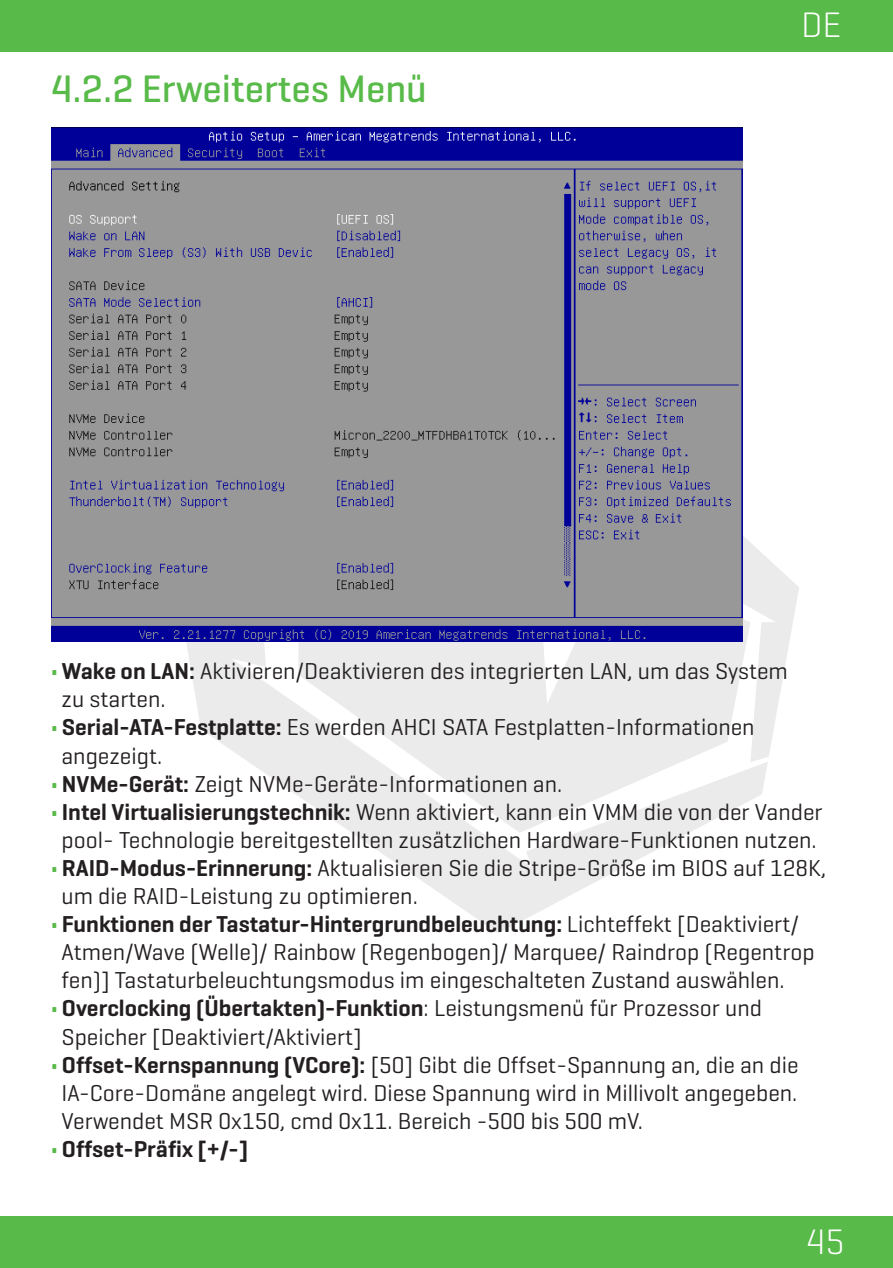
<style>
.page{position:relative;width:893px;height:1268px;background:#fff}
.page>*{position:absolute;margin:0;border:0;box-sizing:border-box;transform-origin:0 0}
.Başlık_Lvl-2{font:500 39px "Geogrotesque";color:#58ba49}
.t1{font:300 36px "Geogrotesque";color:#fff}
.t2{font:23.4px/28.2px "Geogrotesque";color:#231f20}
.t3{font:600 23.4px "Geogrotesque";color:#231f20}
.s1{font-weight:700;color:#58ba49}
.s2{font-weight:600}
.s3{font-weight:400}
</style>
<div class="page">
<div style="left:0;top:0;width:893px;height:51px;background:#58ba49"></div>
<div style="left:0;top:1216px;width:893px;height:51px;background:#58ba49"></div>
<svg style="left:768px;top:559px;width:31px;height:198px;fill:#eeeeef"></svg>
<svg style="left:94px;top:542px;width:674px;height:391px"></svg>
<svg style="left:298px;top:536px;width:452px;height:296px;fill:#ebebec"></svg>
<img style="left:51px;top:128px;width:692px;height:513px">
<p class="Başlık_Lvl-2" style="left:51px;top:64px;width:377px">4.2.2 Erweitertes Menü</p>
<h2 class="t1" style="left:801px;top:2px;width:42px">DE</h2>
<p class="t2" style="left:51px;top:656px;width:738px"><span class="s1">•</span> <span class="s2">Wake on LAN:</span> Aktivieren/Deaktivieren des integrierten LAN, um das System</p>
<p class="t2" style="left:62px;top:684px;width:106px">zu starten.</p>
<p class="t2" style="left:51px;top:712px;width:705px"><span class="s1">•</span> <span class="s2">Serial-ATA-Festplatte:</span> Es werden AHCI SATA Festplatten-Informationen</p>
<p class="t2" style="left:62px;top:740px;width:102px">angezeigt.</p>
<p class="t2" style="left:51px;top:768px;width:513px"><span class="s1">•</span> <span class="s2">NVMe-Gerät:</span> Zeigt NVMe-Geräte-Informationen an.</p>
<p class="t2" style="left:51px;top:796px;width:773px;text-align:center"><span class="s1">•</span> <span class="s2">Intel Virtualisierungstechnik:</span> Wenn aktiviert, kann ein VMM die von der Vander pool- Technologie bereitgestellten zusätzlichen Hardware-Funktionen nutzen.</p>
<p class="t2" style="left:62px;top:853px;width:766px;text-indent:-10px"><span class="s1">•</span> <span class="s2">RAID-Modus-Erinnerung:</span> Aktualisieren Sie die Stripe-Größe im BIOS auf 128K, um die RAID-Leistung zu optimieren.</p>
<p class="t3" style="left:51px;top:909px;width:750px"><span class="s1">•</span> Funktionen der Tastatur-Hintergrundbeleuchtung: <span class="s3">Lichteffekt [Deaktiviert/</span></p>
<p class="t2" style="left:62px;top:937px;width:755px">Atmen/Wave (Welle)/ Rainbow (Regenbogen)/ Marquee/ Raindrop (Regentrop fen)] Tastaturbeleuchtungsmodus im eingeschalteten Zustand auswählen.</p>
<p class="t2" style="left:62px;top:993px;width:702px;text-indent:-10px"><span class="s1">•</span> <span class="s2">Overclocking (Übertakten)-Funktion</span>: Leistungsmenü für Prozessor und<br>Speicher [Deaktiviert/Aktiviert]</p>
<p class="t2" style="left:51px;top:1049px;width:749px;text-align:center"><span class="s1">•</span> <span class="s2">Offset-Kernspannung (VCore):</span> [50] Gibt die Offset-Spannung an, die an die<br>IA-Core-Domäne angelegt wird. Diese Spannung wird in Millivolt angegeben.</p>
<p class="t2" style="left:62px;top:1105px;width:583px">Verwendet MSR 0x150, cmd 0x11. Bereich -500 bis 500 mV.</p>
<p class="t3" style="left:51px;top:1134px;width:198px"><span class="s1">•</span> Offset-Präfix [+/-]</p>
<h2 class="t1" style="left:806px;top:1219px;width:40px">45</h2>
</div>
